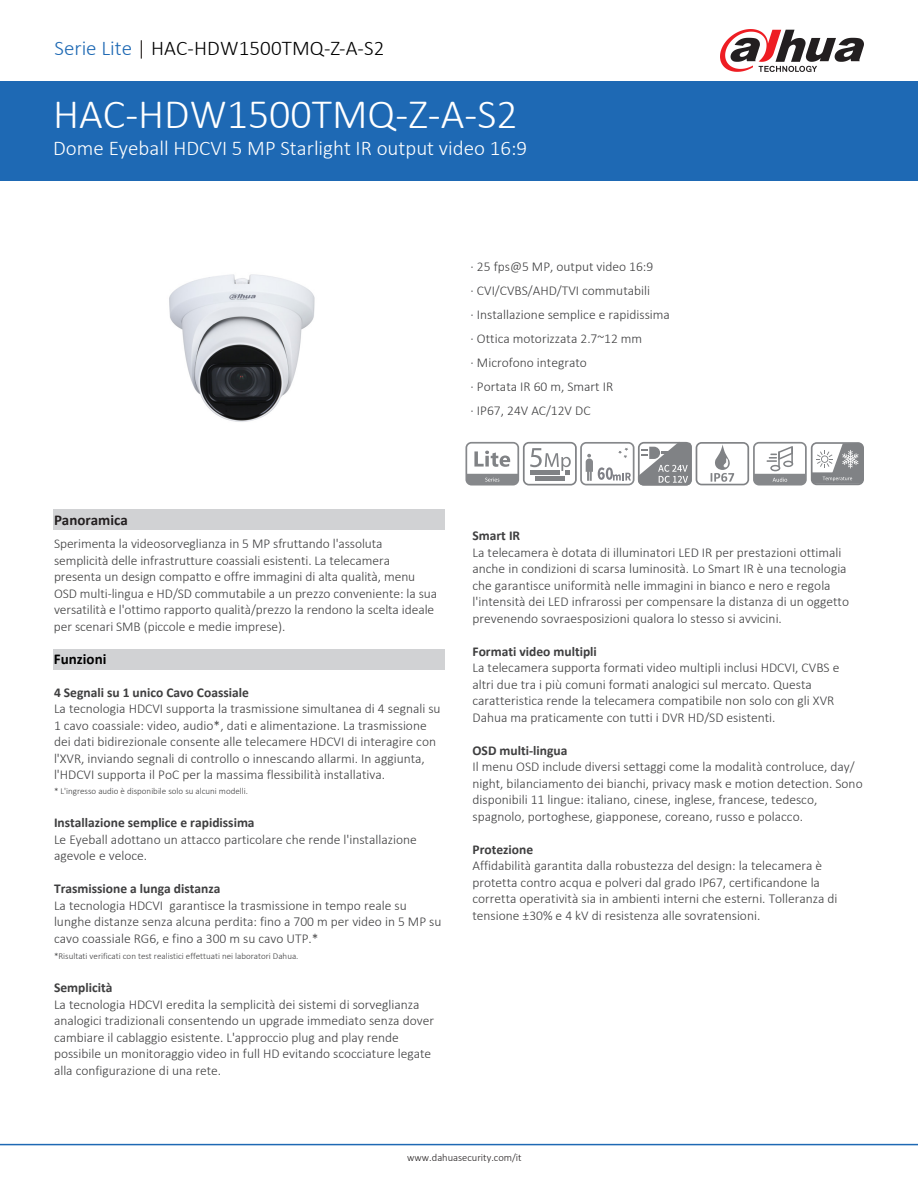
<style>
.page{position:relative;width:918px;height:1188px;background:#fff}
.page>*{position:absolute;margin:0;border:0;box-sizing:border-box;transform-origin:0 0}
.t1{font:300 42px "Calibri";color:#fff}
.t2{font:300 21px "Calibri";color:#fff}
.t3{font:300 21px "Calibri";letter-spacing:.005em;color:#000}
.t4{font:700 15px "Calibri";color:#231f20}
.t5{font:700 15px "Calibri";color:#000}
.t6{font:300 13.5px/16.5px "Calibri";color:#3e3e3f}
.t7{font:300 10.5px "Calibri";color:#231f20}
.t8{font:300 9px "Calibri";color:#3e3e3f}
.s1{color:#1e69b4}
.s2{color:#1b1513}
.s3{font-weight:700}
</style>
<div class="page">
<div style="left:0;top:81px;width:918px;height:100px;background:#1e69b4"></div>
<hr style="left:0;top:1144px;width:918px;height:1px;background:#1e69b4">
<svg style="left:720px;top:29px;width:144px;height:43px"></svg>
<img style="left:169px;top:274px;width:146px;height:148px">
<div style="left:53px;top:650px;width:392px;height:20px;background:#d1d2d4"></div>
<div style="left:54px;top:509px;width:391px;height:21px;background:#d1d2d4"></div>
<svg style="left:465px;top:442px;width:399px;height:44px"></svg>
<p class="t3" style="left:55px;top:35px;width:331px"><span class="s1">Serie Lite</span> <span class="s2">|</span> HAC-HDW1500TMQ-Z-A-S2</p>
<p class="t1" style="left:53px;top:88px;width:466px">HAC-HDW1500TMQ-Z-A-S2</p>
<p class="t2" style="left:53px;top:135px;width:476px">Dome Eyeball HDCVI 5 MP Starlight IR output video 16:9</p>
<p class="t6" style="left:471px;top:254px;width:201px;line-height:24px">· 25 fps@5 MP, output video 16:9<br>· CVI/CVBS/AHD/TVI commutabili<br>· Installazione semplice e rapidissima · Ottica motorizzata 2.7~12 mm<br>· Microfono integrato<br>· Portata IR 60 m, Smart IR<br>· IP67, 24V AC/12V DC</p>
<p class="t4" style="left:54px;top:510px;width:75px">Panoramica</p>
<p class="t6" style="left:54px;top:536px;width:385px">Sperimenta la videosorveglianza in 5 MP sfruttando l'assoluta semplicità delle infrastrutture coassiali esistenti. La telecamera presenta un design compatto e offre immagini di alta qualità, menu OSD multi-lingua e HD/SD commutabile a un prezzo conveniente: la sua versatilità e l'ottimo rapporto qualità/prezzo la rendono la scelta ideale per scenari SMB (piccole e medie imprese).</p>
<p class="t5" style="left:54px;top:648px;width:54px">Funzioni</p>
<p class="t6" style="left:54px;top:684px;width:388px"><span class="s3">4 Segnali su 1 unico Cavo Coassiale<br></span>La tecnologia HDCVI supporta la trasmissione simultanea di 4 segnali su 1 cavo coassiale: video, audio*, dati e alimentazione. La trasmissione dei dati bidirezionale consente alle telecamere HDCVI di interagire con l'XVR, inviando segnali di controllo o innescando allarmi. In aggiunta, l'HDCVI supporta il PoC per la massima flessibilità installativa.</p>
<p class="t8" style="left:54px;top:786px;width:196px">* L'ingresso audio è disponibile solo su alcuni modelli.</p>
<p class="t6" style="left:54px;top:815px;width:364px"><span class="s3">Installazione semplice e rapidissima<br></span>Le Eyeball adottano un attacco particolare che rende l'installazione agevole e veloce.</p>
<p class="t6" style="left:54px;top:881px;width:389px"><span class="s3">Trasmissione a lunga distanza<br></span>La tecnologia HDCVI garantisce la trasmissione in tempo reale su lunghe distanze senza alcuna perdita: fino a 700 m per video in 5 MP su cavo coassiale RG6, e fino a 300 m su cavo UTP.*</p>
<p class="t8" style="left:54px;top:951px;width:246px">*Risultati verificati con test realistici effettuati nei laboratori Dahua.</p>
<p class="t6" style="left:54px;top:980px;width:382px"><span class="s3">Semplicità<br></span>La tecnologia HDCVI eredita la semplicità dei sistemi di sorveglianza analogici tradizionali consentendo un upgrade immediato senza dover cambiare il cablaggio esistente. L'approccio plug and play rende possibile un monitoraggio video in full HD evitando scocciature legate alla configurazione di una rete.</p>
<p class="t6" style="left:472px;top:527px;width:378px"><span class="s3">Smart IR<br></span>La telecamera è dotata di illuminatori LED IR per prestazioni ottimali anche in condizioni di scarsa luminosità. Lo Smart IR è una tecnologia che garantisce uniformità nelle immagini in bianco e nero e regola l'intensità dei LED infrarossi per compensare la distanza di un oggetto prevenendo sovraesposizioni qualora lo stesso si avvicini.</p>
<p class="t6" style="left:472px;top:643px;width:368px"><span class="s3">Formati video multipli<br></span>La telecamera supporta formati video multipli inclusi HDCVI, CVBS e altri due tra i più comuni formati analogici sul mercato. Questa caratteristica rende la telecamera compatibile non solo con gli XVR Dahua ma praticamente con tutti i DVR HD/SD esistenti.</p>
<p class="t6" style="left:472px;top:742px;width:392px"><span class="s3">OSD multi-lingua<br></span>Il menu OSD include diversi settaggi come la modalità controluce, day/ night, bilanciamento dei bianchi, privacy mask e motion detection. Sono disponibili 11 lingue: italiano, cinese, inglese, francese, tedesco, spagnolo, portoghese, giapponese, coreano, russo e polacco.</p>
<p class="t6" style="left:472px;top:841px;width:367px"><span class="s3">Protezione<br></span>Affidabilità garantita dalla robustezza del design: la telecamera è protetta contro acqua e polveri dal grado IP67, certificandone la corretta operatività sia in ambienti interni che esterni. Tolleranza di tensione ±30% e 4 kV di resistenza alle sovratensioni.</p>
<p class="t7" style="left:407px;top:1151px;width:116px">www.dahuasecurity.com/it</p>
</div>
